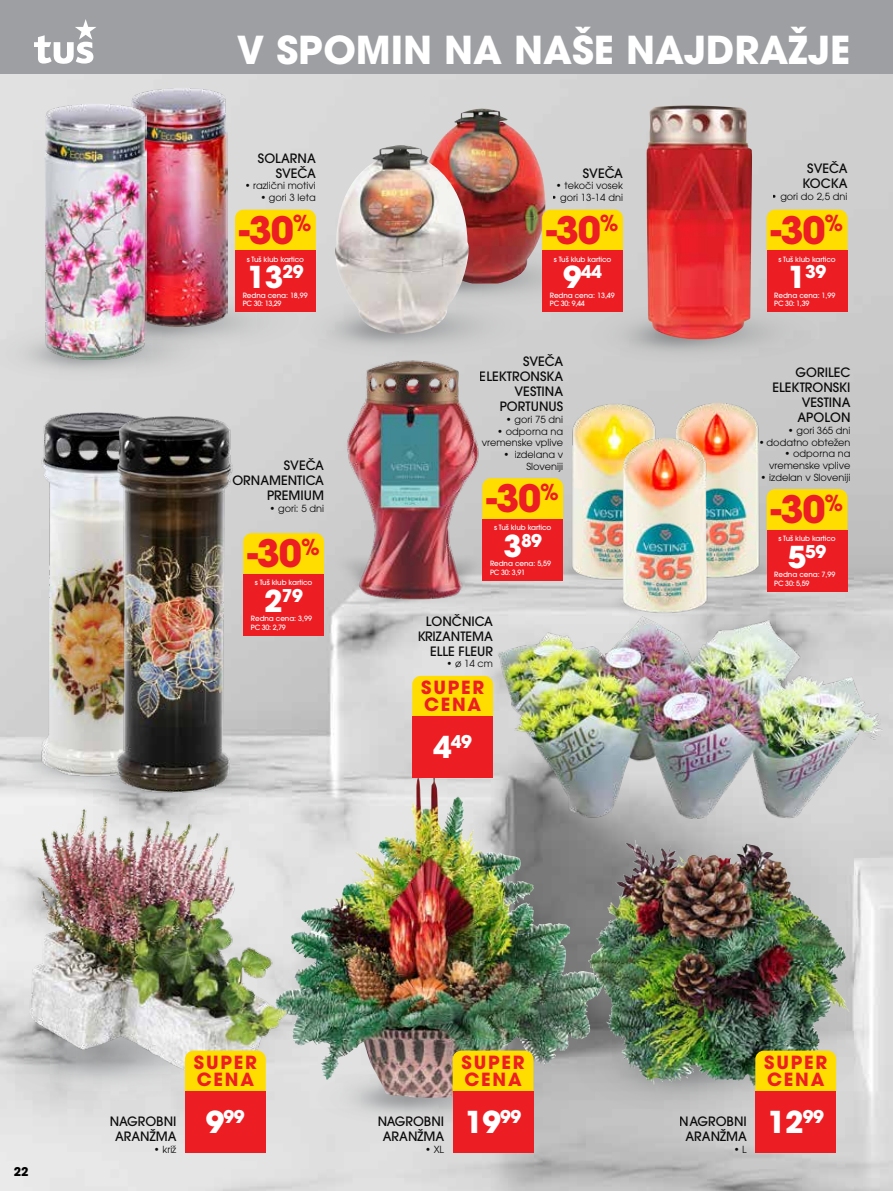
<style>
.page{position:relative;width:893px;height:1191px;background:#fff}
.page>*{position:absolute;margin:0;border:0;box-sizing:border-box;transform-origin:0 0}
.t1{font:700 38.25px "ITC Avant Garde Pro";color:#fff}
.t2{font:700 37.5px "ITC Avant Garde Pro";letter-spacing:-.03em;color:#ed1d24}
.t3{font:700 30px "ITC Avant Garde Pro";color:#fff}
.t4{font:700 18px/17.1px "ITC Avant Garde Pro";letter-spacing:.1em;color:#ed1d24}
.t5{font:700 17.55px "ITC Avant Garde Pro";letter-spacing:-.03em;color:#fff}
.t6{font:500 12.9px/15px "ITC Avant Garde Pro";color:#000;text-align:right}
.t7{font:700 12px "ITC Avant Garde Pro";color:#000}
.t8{font:9.75px/11.7px "ITC Avant Garde Pro";color:#000;text-align:right}
.t9{font:500 7.2px/8.4px "ITC Avant Garde Pro";letter-spacing:-.01em;color:#fff}
.s1{font-size:30px}
</style>
<div class="page">
<img style="left:0;top:74px;width:893px;height:1117px">
<img style="left:590px;top:303px;width:227px;height:59px">
<img style="left:299px;top:296px;width:227px;height:60px">
<img style="left:0;top:321px;width:219px;height:60px">
<img style="left:146px;top:291px;width:152px;height:60px">
<img style="left:469px;top:283px;width:73px;height:24px">
<img style="left:317px;top:1065px;width:227px;height:59px">
<img style="left:0;top:997px;width:269px;height:104px">
<img style="left:575px;top:1008px;width:280px;height:104px">
<hr style="left:892px;top:74px;width:1px;height:811px;background:#ffeda0">
<div style="left:0;top:0;width:893px;height:74px;background:#9d9fa2"></div>
<svg style="left:34px;top:19px;width:62px;height:45px"></svg>
<div style="left:235px;top:210px;width:81px;height:40px;background:#fd0"></div>
<div style="left:235px;top:250px;width:81px;height:62px;background:#ed1d24"></div>
<img style="left:131px;top:87px;width:96px;height:239px">
<img style="left:45px;top:103px;width:101px;height:256px">
<img style="left:421px;top:109px;width:124px;height:174px">
<img style="left:335px;top:145px;width:134px;height:189px">
<img style="left:646px;top:105px;width:106px;height:235px">
<div style="left:542px;top:210px;width:81px;height:40px;background:#fd0"></div>
<div style="left:542px;top:250px;width:81px;height:62px;background:#ed1d24"></div>
<div style="left:510px;top:478px;width:53px;height:41px;background:#fd0"></div>
<div style="left:482px;top:519px;width:81px;height:61px;background:#ed1d24"></div>
<div style="left:769px;top:489px;width:78px;height:41px;background:#fd0"></div>
<div style="left:767px;top:530px;width:80px;height:61px;background:#ed1d24"></div>
<div style="left:767px;top:210px;width:80px;height:40px;background:#fd0"></div>
<div style="left:767px;top:250px;width:80px;height:62px;background:#ed1d24"></div>
<img style="left:567px;top:403px;width:202px;height:171px">
<img style="left:613px;top:438px;width:103px;height:136px">
<div style="left:243px;top:533px;width:63px;height:41px;background:#fd0"></div>
<div style="left:243px;top:574px;width:81px;height:61px;background:#ed1d24"></div>
<img style="left:492px;top:574px;width:395px;height:263px">
<img style="left:292px;top:770px;width:127px;height:185px">
<img style="left:588px;top:838px;width:52px;height:155px">
<img style="left:17px;top:783px;width:302px;height:302px">
<div style="left:185px;top:1050px;width:81px;height:41px;background:#fd0"></div>
<div style="left:185px;top:1091px;width:81px;height:61px;background:#ed1d24"></div>
<div style="left:453px;top:1050px;width:80px;height:41px;background:#fd0"></div>
<div style="left:453px;top:1091px;width:80px;height:61px;background:#ed1d24"></div>
<div style="left:755px;top:1050px;width:81px;height:41px;background:#fd0"></div>
<div style="left:755px;top:1091px;width:81px;height:61px;background:#ed1d24"></div>
<div style="left:412px;top:676px;width:81px;height:40px;background:#fd0"></div>
<div style="left:412px;top:716px;width:81px;height:62px;background:#ed1d24"></div>
<img style="left:65px;top:751px;width:227px;height:60px">
<img style="left:0;top:732px;width:106px;height:60px">
<img style="left:306px;top:343px;width:204px;height:272px">
<img style="left:33px;top:412px;width:125px;height:371px">
<img style="left:106px;top:417px;width:134px;height:384px">
<h1 class="t1" style="left:237px;top:24px;width:615px">V SPOMIN NA NAŠE NAJDRAŽJE</h1>
<h3 class="t6" style="left:258px;top:150px;width:59px">SOLARNA<br>SVEČA</h3>
<h3 class="t8" style="left:245px;top:180px;width:73px">• različni motivi</h3>
<h3 class="t8" style="left:260px;top:192px;width:57px">• gori 3 leta</h3>
<h2 class="t2" style="left:239px;top:205px;width:74px">-30<sup>%</sup></h2>
<p class="t9" style="left:247px;top:255px;width:59px">s Tuš klub kartico</p>
<h3 class="t3" style="left:247px;top:257px;width:58px">13<sup>29</sup></h3>
<p class="t9" style="left:243px;top:291px;width:67px">Redna cena: 18,99<br>PC 30: 13,29</p>
<h3 class="t6" style="left:232px;top:458px;width:93px">SVEČA<br>ORNAMENTICA<br>PREMIUM</h3>
<h3 class="t8" style="left:269px;top:502px;width:56px">• gori: 5 dni</h3>
<h2 class="t2" style="left:247px;top:528px;width:74px">-30<sup>%</sup></h2>
<p class="t9" style="left:255px;top:578px;width:59px">s Tuš klub kartico</p>
<h3 class="t5" style="left:264px;top:583px;width:40px"><span class="s1">2</span>79</h3>
<p class="t9" style="left:251px;top:614px;width:63px">Redna cena: 3,99<br>PC 30: 2,79</p>
<h3 class="t6" style="left:583px;top:165px;width:42px">SVEČA</h3>
<h3 class="t8" style="left:556px;top:180px;width:69px">• tekoči vosek</h3>
<h3 class="t8" style="left:552px;top:192px;width:73px">• gori 13-14 dni</h3>
<h2 class="t2" style="left:546px;top:205px;width:74px">-30<sup>%</sup></h2>
<p class="t9" style="left:554px;top:255px;width:59px">s Tuš klub kartico</p>
<h3 class="t5" style="left:563px;top:260px;width:40px"><span class="s1">9</span>44</h3>
<p class="t9" style="left:550px;top:291px;width:67px">Redna cena: 13,49<br>PC 30: 9,44</p>
<h3 class="t6" style="left:480px;top:354px;width:85px">SVEČA<br>ELEKTRONSKA<br>VESTINA<br>PORTUNUS</h3>
<h3 class="t8" style="left:506px;top:413px;width:59px">• gori 75 dni</h3>
<h3 class="t8" style="left:482px;top:425px;width:83px">• odporna na vremenske vplive</h3>
<h3 class="t8" style="left:503px;top:448px;width:61px">• izdelana v<br>Sloveniji</h3>
<h2 class="t2" style="left:487px;top:473px;width:74px">-30<sup>%</sup></h2>
<p class="t9" style="left:494px;top:523px;width:59px">s Tuš klub kartico</p>
<h3 class="t5" style="left:503px;top:528px;width:40px"><span class="s1">3</span>89</h3>
<p class="t9" style="left:490px;top:559px;width:63px">Redna cena: 5,59<br>PC 30: 3,91</p>
<h3 class="t6" style="left:417px;top:613px;width:77px">LONČNICA<br>KRIZANTEMA<br>ELLE FLEUR</h3>
<h3 class="t8" style="left:446px;top:658px;width:48px">• ø 14 cm</h3>
<h3 class="t4" style="left:421px;top:678px;width:64px">SUPER<br>CENA</h3>
<h3 class="t5" style="left:433px;top:730px;width:40px"><span class="s1">4</span>49</h3>
<h3 class="t6" style="left:802px;top:161px;width:47px;text-align:center">SVEČA<br>KOCKA</h3>
<h3 class="t8" style="left:772px;top:190px;width:77px">• gori do 2,5 dni</h3>
<h2 class="t2" style="left:771px;top:205px;width:74px">-30<sup>%</sup></h2>
<p class="t9" style="left:778px;top:255px;width:59px">s Tuš klub kartico</p>
<h3 class="t5" style="left:788px;top:260px;width:40px"><span class="s1">1</span>39</h3>
<p class="t9" style="left:774px;top:291px;width:63px">Redna cena: 1,99<br>PC 30: 1,39</p>
<h3 class="t6" style="left:773px;top:365px;width:79px">GORILEC<br>ELEKTRONSKI<br>VESTINA<br>APOLON</h3>
<h3 class="t8" style="left:788px;top:424px;width:64px">• gori 365 dni</h3>
<h3 class="t8" style="left:758px;top:436px;width:94px">• dodatno obtežen</h3>
<h3 class="t8" style="left:769px;top:448px;width:83px">• odporna na vremenske vplive</h3>
<h3 class="t8" style="left:761px;top:471px;width:91px">• izdelan v Sloveniji</h3>
<h2 class="t2" style="left:771px;top:484px;width:74px">-30<sup>%</sup></h2>
<p class="t9" style="left:778px;top:534px;width:59px">s Tuš klub kartico</p>
<h3 class="t5" style="left:788px;top:539px;width:40px"><span class="s1">5</span>59</h3>
<p class="t9" style="left:774px;top:570px;width:63px">Redna cena: 7,99<br>PC 30: 5,59</p>
<h3 class="t7" style="left:14px;top:1163px;width:16px">22</h3>
<h3 class="t6" style="left:110px;top:1113px;width:68px;text-align:center">NAGROBNI<br>ARANŽMA</h3>
<h3 class="t8" style="left:154px;top:1143px;width:24px">• križ</h3>
<h3 class="t4" style="left:194px;top:1053px;width:64px">SUPER<br>CENA</h3>
<h3 class="t5" style="left:206px;top:1104px;width:40px"><span class="s1">9</span>99</h3>
<h3 class="t6" style="left:377px;top:1113px;width:68px;text-align:center">NAGROBNI<br>ARANŽMA</h3>
<h3 class="t8" style="left:425px;top:1143px;width:21px">• XL</h3>
<h3 class="t4" style="left:462px;top:1053px;width:64px">SUPER<br>CENA</h3>
<h3 class="t3" style="left:465px;top:1102px;width:58px">19<sup>99</sup></h3>
<h3 class="t6" style="left:680px;top:1113px;width:68px;text-align:center">NAGROBNI<br>ARANŽMA</h3>
<h3 class="t8" style="left:734px;top:1143px;width:15px">• L</h3>
<h3 class="t4" style="left:764px;top:1053px;width:64px">SUPER<br>CENA</h3>
<h3 class="t3" style="left:767px;top:1102px;width:58px">12<sup>99</sup></h3>
</div>
